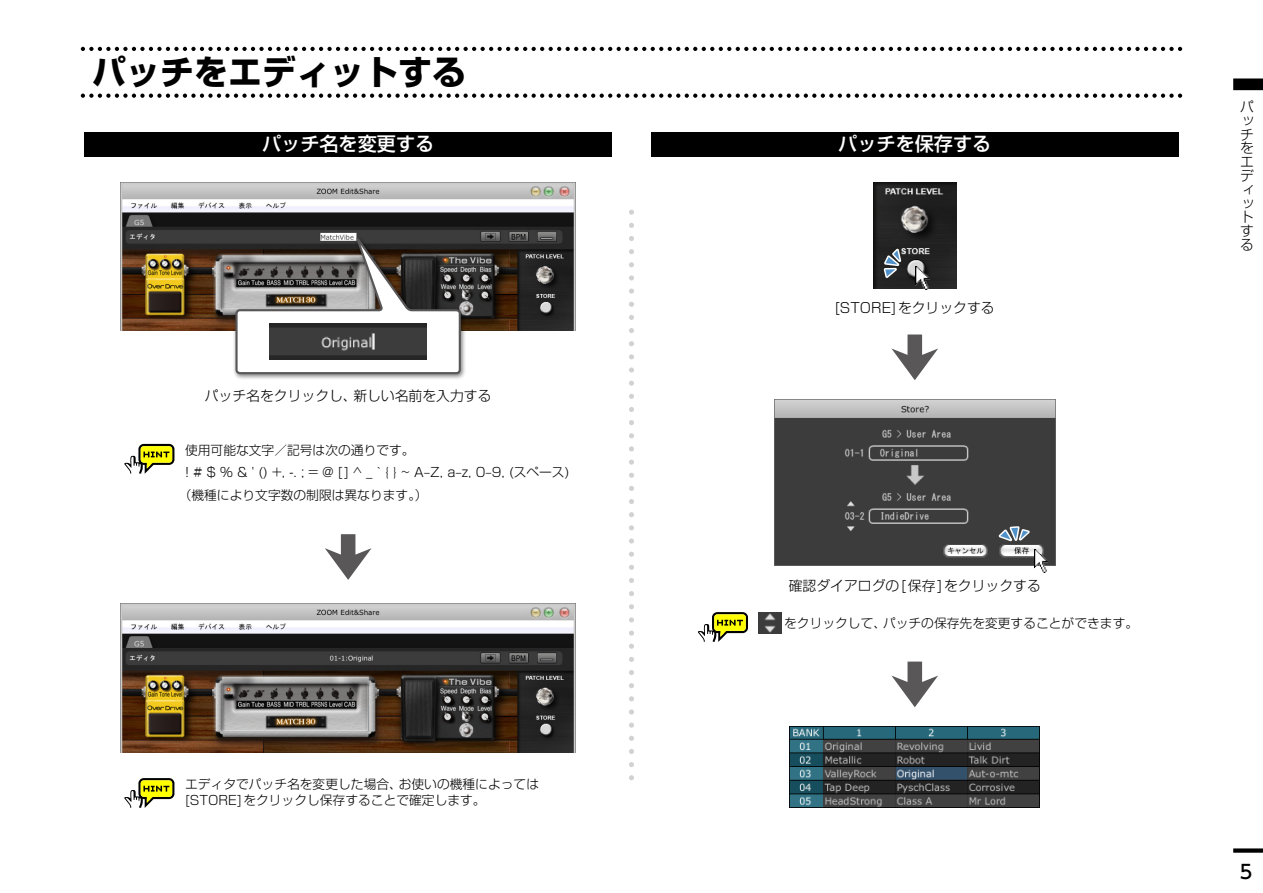
<style>
.page{position:relative;width:1263px;height:893px;background:#fff}
.page>*{position:absolute;margin:0;border:0;box-sizing:border-box;transform-origin:0 0}
.t1{font:700 34.05px "Shin Go Pr 5";color:#000}
.t2{font:500 19.2px "Shin Go Pr 5";color:#fff}
.t3{font:500 19.2px "UD Shin Go Pro";color:#000}
.t4{font:300 13.8px/13.8px "Shin Go Pr 5";color:#000;text-align:justify}
.t5{font:300 12.75px/15.9px "Shin Go Pr 5";color:#000}
</style>
<div class="page">
<div style="left:1233px;top:848px;width:30px;height:5px;background:#000"></div>
<div style="left:1235px;top:81px;width:26px;height:7px;background:#000"></div>
<div style="left:1233px;top:78px;width:30px;height:12px;border:4px solid #000"></div>
<div style="left:85px;top:132px;width:527px;height:24px;background:#000"></div>
<div style="left:651px;top:132px;width:527px;height:24px;background:#000"></div>
<svg style="left:81px;top:94px;width:1101px;height:4px"></svg>
<svg style="left:81px;top:47px;width:1101px;height:4px"></svg>
<img style="left:121px;top:182px;width:454px;height:149px">
<img style="left:121px;top:604px;width:454px;height:149px">
<img style="left:774px;top:400px;width:281px;height:166px">
<img style="left:873px;top:182px;width:83px;height:106px">
<img style="left:790px;top:727px;width:250px;height:81px">
<div style="left:232px;top:235px;width:234px;height:144px;background:#000;opacity:.5"></div>
<svg style="left:234px;top:238px;width:228px;height:137px"></svg>
<svg style="left:629px;top:210px;width:5px;height:5px"></svg>
<svg style="left:629px;top:223px;width:5px;height:5px"></svg>
<svg style="left:629px;top:236px;width:5px;height:5px"></svg>
<svg style="left:629px;top:249px;width:5px;height:5px"></svg>
<svg style="left:629px;top:262px;width:5px;height:5px"></svg>
<svg style="left:629px;top:275px;width:5px;height:5px"></svg>
<svg style="left:629px;top:289px;width:5px;height:5px"></svg>
<svg style="left:629px;top:302px;width:5px;height:5px"></svg>
<svg style="left:629px;top:315px;width:5px;height:5px"></svg>
<svg style="left:629px;top:328px;width:5px;height:5px"></svg>
<svg style="left:629px;top:341px;width:5px;height:5px"></svg>
<svg style="left:629px;top:354px;width:5px;height:5px"></svg>
<svg style="left:629px;top:367px;width:5px;height:6px"></svg>
<svg style="left:629px;top:381px;width:5px;height:5px"></svg>
<svg style="left:629px;top:394px;width:5px;height:5px"></svg>
<svg style="left:629px;top:407px;width:5px;height:5px"></svg>
<svg style="left:629px;top:420px;width:5px;height:5px"></svg>
<svg style="left:629px;top:433px;width:5px;height:5px"></svg>
<svg style="left:629px;top:446px;width:5px;height:5px"></svg>
<svg style="left:629px;top:459px;width:5px;height:6px"></svg>
<svg style="left:629px;top:473px;width:5px;height:5px"></svg>
<svg style="left:629px;top:486px;width:5px;height:5px"></svg>
<svg style="left:629px;top:499px;width:5px;height:5px"></svg>
<svg style="left:629px;top:512px;width:5px;height:5px"></svg>
<svg style="left:629px;top:525px;width:5px;height:5px"></svg>
<svg style="left:629px;top:538px;width:5px;height:6px"></svg>
<svg style="left:629px;top:552px;width:5px;height:5px"></svg>
<svg style="left:629px;top:565px;width:5px;height:5px"></svg>
<svg style="left:629px;top:578px;width:5px;height:5px"></svg>
<svg style="left:629px;top:591px;width:5px;height:5px"></svg>
<svg style="left:629px;top:604px;width:5px;height:5px"></svg>
<svg style="left:629px;top:617px;width:5px;height:5px"></svg>
<svg style="left:629px;top:630px;width:5px;height:6px"></svg>
<svg style="left:629px;top:644px;width:5px;height:5px"></svg>
<svg style="left:629px;top:657px;width:5px;height:5px"></svg>
<svg style="left:629px;top:670px;width:5px;height:5px"></svg>
<svg style="left:629px;top:683px;width:5px;height:5px"></svg>
<svg style="left:629px;top:696px;width:5px;height:5px"></svg>
<svg style="left:629px;top:709px;width:5px;height:5px"></svg>
<svg style="left:629px;top:723px;width:5px;height:5px"></svg>
<svg style="left:629px;top:736px;width:5px;height:5px"></svg>
<svg style="left:629px;top:749px;width:5px;height:5px"></svg>
<svg style="left:629px;top:762px;width:5px;height:5px"></svg>
<svg style="left:629px;top:775px;width:5px;height:5px"></svg>
<svg style="left:997px;top:511px;width:33px;height:46px;background:#717579"></svg>
<svg style="left:883px;top:236px;width:19px;height:43px"></svg>
<svg style="left:325px;top:534px;width:47px;height:46px"></svg>
<svg style="left:891px;top:334px;width:47px;height:46px"></svg>
<svg style="left:891px;top:662px;width:47px;height:45px"></svg>
<svg style="left:124px;top:778px;width:50px;height:30px"></svg>
<svg style="left:124px;top:444px;width:50px;height:30px"></svg>
<img style="left:759px;top:612px;width:22px;height:22px">
<svg style="left:698px;top:612px;width:50px;height:30px"></svg>
<img style="left:270px;top:323px;width:156px;height:36px">
<img style="left:916px;top:267px;width:13px;height:22px">
<img style="left:1034px;top:550px;width:13px;height:22px">
<h1 class="t1" style="left:92px;top:45px;width:376px">パッチをエディットする</h1>
<h2 class="t2" style="left:262px;top:128px;width:174px">パッチ名を変更する</h2>
<h2 class="t2" style="left:838px;top:128px;width:155px">パッチを保存する</h2>
<p class="t4" style="left:205px;top:388px;width:288px">パッチ名をクリックし、新しい名前を入力する</p>
<p class="t5" style="left:185px;top:441px;width:231px">使用可能な文字／記号は次の通りです。</p>
<p class="t5" style="left:185px;top:463px;width:386px">! # $ % &amp; ' () +, -. ; = @ [] ^ _ ` { } ~ A–Z, a–z, 0–9, (スペース)</p>
<p class="t5" style="left:179px;top:486px;width:250px">（機種により文字数の制限は異なります。）</p>
<p class="t5" style="left:185px;top:775px;width:355px">エディタでパッチ名を変更した場合、お使いの機種によっては[STORE]をクリックし保存することで確定します。</p>
<p class="t4" style="left:835px;top:300px;width:161px">[STORE]をクリックする</p>
<p class="t4" style="left:789px;top:577px;width:254px">確認ダイアログの[保存]をクリックする</p>
<p class="t5" style="left:759px;top:614px;width:381px">　　をクリックして、パッチの保存先を変更することができます。</p>
<p class="t4" style="left:1240px;top:98px;width:15px">パッチをエディットする</p>
<h2 class="t3" style="left:1240px;top:856px;width:14px">5</h2>
</div>
